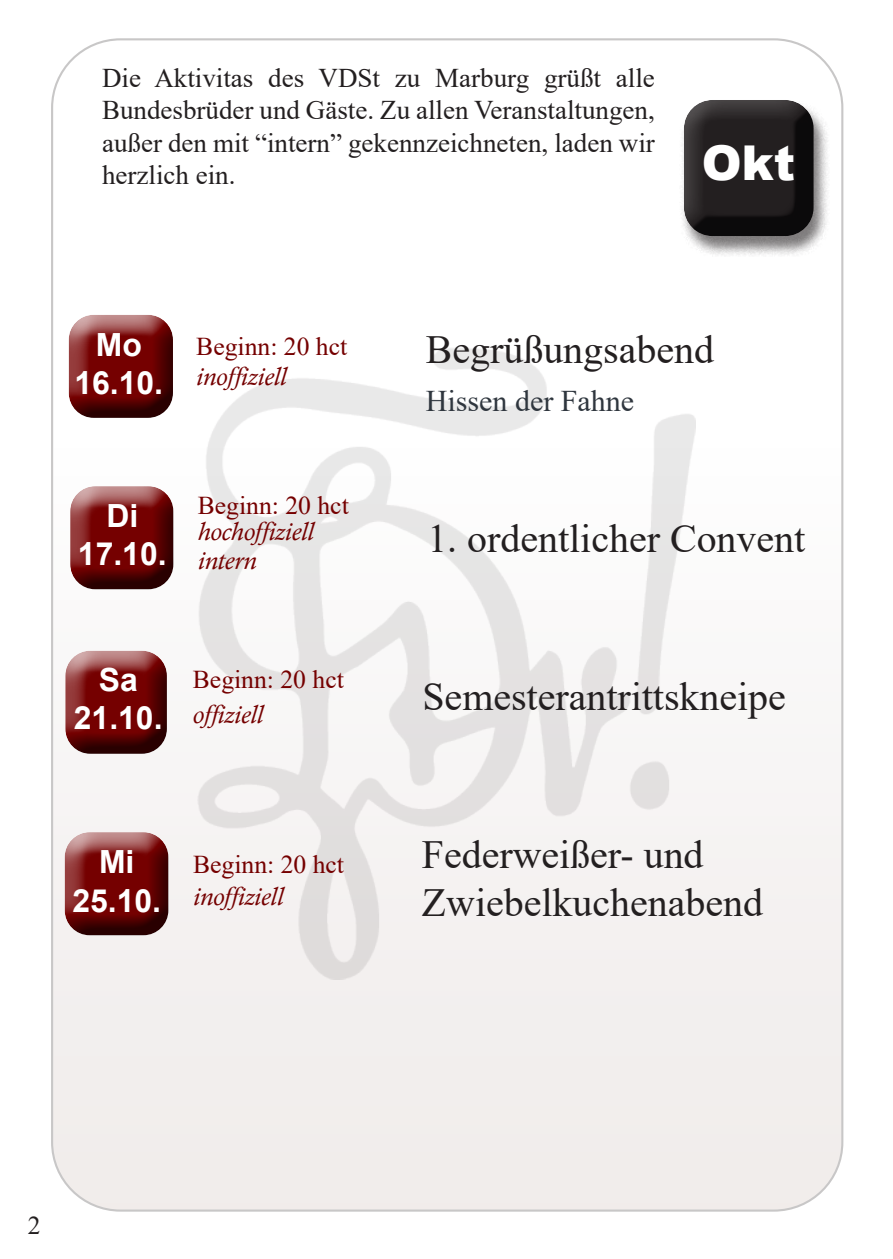
<style>
.page{position:relative;width:893px;height:1259px;background:#fff}
.page>*{position:absolute;margin:0;border:0;box-sizing:border-box;transform-origin:0 0}
.t1{font:900 48px "Arial";color:#fff}
.t2{font:39.9px "Times New Roman";color:#231f20}
.t3{font:700 31.8px "Arial";color:#fff}
.t4{font:30px "Times New Roman";color:#2f363e}
.t5{font:27px/32.4px "Times New Roman";color:#231f20;text-align:justify}
.t6{font:italic 25.8px "Calisto";color:#750000}
.t7{font:25.8px "Times New Roman";color:#750000}
.t8{font:25.8px "Times New Roman";color:#231f20}
</style>
<div class="page">
<div style="left:52px;top:39px;width:790px;height:1171px;background:linear-gradient(to right,#f9f8f7,#f9f7f6);border-radius:68px"></div>
<img style="left:198px;top:347px;width:497px;height:632px">
<div style="left:680px;top:101px;width:150px;height:156px;background:#231f20;opacity:.59"></div>
<div style="left:680px;top:90px;width:135px;height:146px;background:#fff"></div>
<div style="left:680px;top:98px;width:135px;height:139px;background:#231f20;opacity:.75"></div>
<div style="left:68px;top:314px;width:108px;height:87px;background:#fff;opacity:.75"></div>
<div style="left:68px;top:318px;width:108px;height:104px;background:#231f20;opacity:.75"></div>
<div style="left:70px;top:485px;width:108px;height:88px;background:#fff;opacity:.75"></div>
<div style="left:70px;top:490px;width:108px;height:103px;background:#231f20;opacity:.75"></div>
<div style="left:65px;top:649px;width:108px;height:89px;background:#fff;opacity:.75"></div>
<div style="left:65px;top:655px;width:108px;height:102px;background:#231f20;opacity:.75"></div>
<div style="left:64px;top:831px;width:108px;height:88px;background:#fff;opacity:.75"></div>
<div style="left:64px;top:836px;width:108px;height:103px;background:#231f20;opacity:.75"></div>
<p class="t5" style="left:102px;top:61px;width:554px">Die Aktivitas des VDSt zu Marburg grüßt alle Bundesbrüder und Gäste. Zu allen Veranstaltungen, außer den mit “intern” gekennzeichneten, laden wir</p>
<p class="t5" style="left:102px;top:158px;width:135px">herzlich ein.</p>
<p class="t1" style="left:702px;top:128px;width:95px">Okt</p>
<p class="t3" style="left:96px;top:322px;width:48px">Mo</p>
<p class="t3" style="left:74px;top:360px;width:90px">16.10.</p>
<p class="t7" style="left:196px;top:328px;width:153px">Beginn: 20 hct</p>
<p class="t6" style="left:196px;top:361px;width:92px">inoffiziell</p>
<p class="t3" style="left:106px;top:493px;width:33px">Di</p>
<p class="t3" style="left:78px;top:531px;width:90px">17.10.</p>
<p class="t7" style="left:198px;top:487px;width:153px">Beginn: 20 hct</p>
<p class="t6" style="left:198px;top:516px;width:118px">hochoffiziell</p>
<p class="t6" style="left:198px;top:545px;width:60px">intern</p>
<p class="t3" style="left:99px;top:657px;width:41px">Sa</p>
<p class="t3" style="left:74px;top:695px;width:90px">21.10.</p>
<p class="t7" style="left:193px;top:661px;width:153px">Beginn: 20 hct</p>
<p class="t6" style="left:193px;top:700px;width:72px">offiziell</p>
<p class="t3" style="left:99px;top:839px;width:37px">Mi</p>
<p class="t3" style="left:72px;top:878px;width:90px">25.10.</p>
<p class="t7" style="left:193px;top:846px;width:153px">Beginn: 20 hct</p>
<p class="t6" style="left:193px;top:881px;width:92px">inoffiziell</p>
<p class="t2" style="left:426px;top:321px;width:290px">Begrüßungsabend</p>
<p class="t4" style="left:426px;top:380px;width:210px">Hissen der Fahne</p>
<p class="t2" style="left:427px;top:510px;width:379px">1. ordentlicher Convent</p>
<p class="t2" style="left:422px;top:668px;width:365px">Semesterantrittskneipe</p>
<p class="t2" style="left:422px;top:826px;width:283px">Federweißer- und</p>
<p class="t2" style="left:422px;top:874px;width:343px">Zwiebelkuchenabend</p>
<p class="t8" style="left:28px;top:1207px;width:14px">2</p>
</div>
